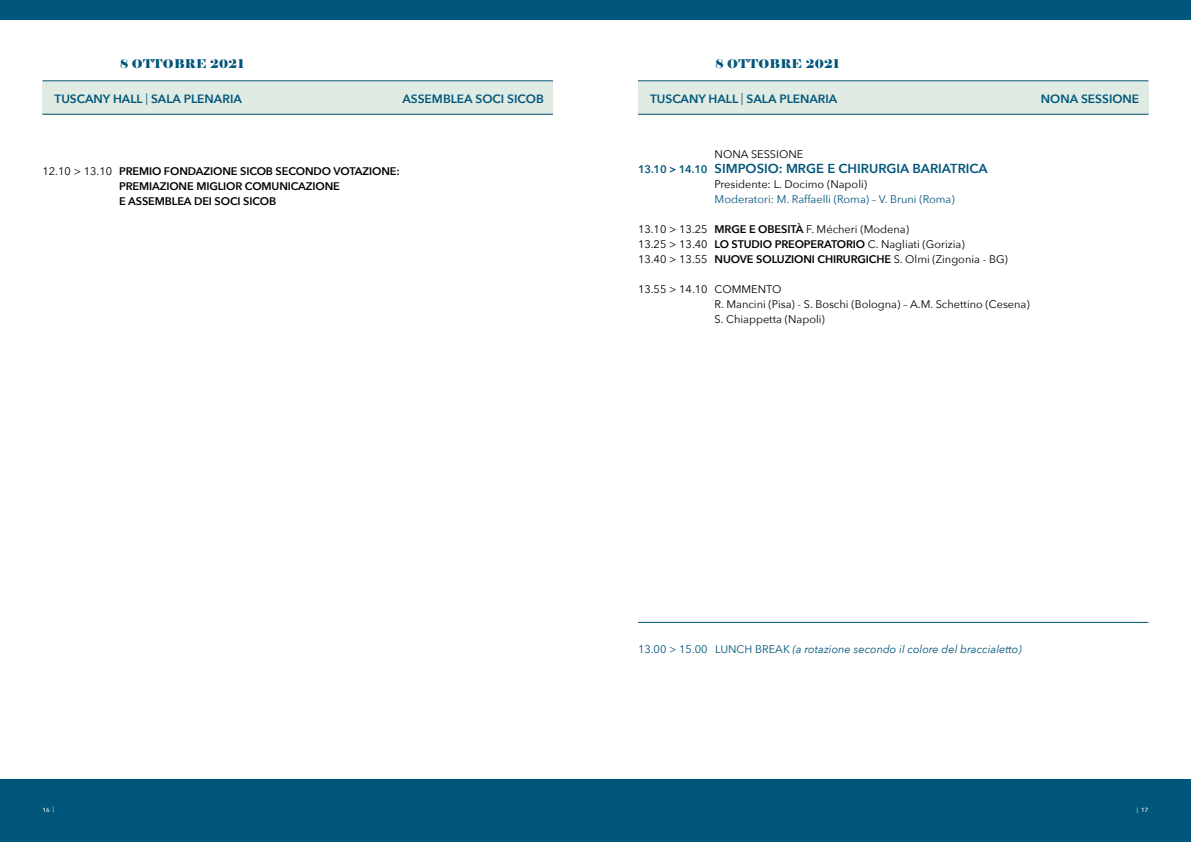
<style>
.page{position:relative;width:1191px;height:842px;background:#fff}
.page>*{position:absolute;margin:0;border:0;box-sizing:border-box;transform-origin:0 0}
.t1{font:600 13px "Avenir Next";color:#00567b}
.t2{font:600 12px "Avenir Next";color:#00567b}
.t3{font:12px "Elephant";letter-spacing:.025em;color:#00567b}
.t4{font:11px/15px "Avenir Next";color:#000}
.t5{font:600 11px/15px "Avenir Next";letter-spacing:-.01em;color:#000}
.t6{font:italic 11px "Avenir Next";color:#00567b}
.t7{font:11px "Avenir Next";color:#00567b}
.t8{font:500 6px "Avenir Next";color:#fff}
.s1{font-weight:400}
.s2{font-size:11px}
.s3{font-weight:600}
.s4{font-style:normal}
</style>
<div class="page">
<div style="left:0;top:780px;width:595px;height:62px;background:#00567b"></div>
<div style="left:595px;top:780px;width:596px;height:62px;background:#00567b"></div>
<div style="left:0;top:0;width:595px;height:20px;background:#00567b"></div>
<div style="left:595px;top:0;width:596px;height:20px;background:#00567b"></div>
<div style="left:43px;top:81px;width:510px;height:33px;background:#dfebe3"></div>
<hr style="left:43px;top:81px;width:510px;height:1px;background:#00567b">
<hr style="left:43px;top:114px;width:510px;height:1px;background:#00567b">
<div style="left:638px;top:81px;width:510px;height:33px;background:#dfebe3"></div>
<hr style="left:638px;top:81px;width:510px;height:1px;background:#00567b">
<hr style="left:638px;top:114px;width:510px;height:1px;background:#00567b">
<hr style="left:638px;top:622px;width:510px;height:1px;background:#00567b">
<p class="t3" style="left:120px;top:56px;width:125px">8 OTTOBRE 2021</p>
<p class="t3" style="left:715px;top:56px;width:125px">8 OTTOBRE 2021</p>
<p class="t2" style="left:55px;top:88px;width:189px">TUSCANY HALL <span class="s1">|</span> SALA PLENARIA</p>
<p class="t2" style="left:402px;top:88px;width:143px">ASSEMBLEA SOCI SICOB</p>
<p class="t2" style="left:650px;top:88px;width:189px">TUSCANY HALL <span class="s1">|</span> SALA PLENARIA</p>
<p class="t2" style="left:1040px;top:88px;width:100px">NONA SESSIONE</p>
<p class="t5" style="left:119px;top:164px;width:282px;text-indent:-77px"><span class="s1">12.10 &gt; 13.10</span> PREMIO FONDAZIONE SICOB SECONDO VOTAZIONE:<br>PREMIAZIONE MIGLIOR COMUNICAZIONE<br>E ASSEMBLEA DEI SOCI SICOB</p>
<p class="t4" style="left:714px;top:147px;width:90px">NONA SESSIONE</p>
<p class="t1" style="left:638px;top:158px;width:351px"><span class="s2">13.10 &gt; 14.10</span> SIMPOSIO: MRGE E CHIRURGIA BARIATRICA</p>
<p class="t4" style="left:714px;top:177px;width:154px">Presidente: L. Docimo (Napoli)</p>
<p class="t7" style="left:714px;top:193px;width:242px">Moderatori: M. Raffaelli (Roma) – V. Bruni (Roma)</p>
<p class="t4" style="left:638px;top:222px;width:371px">13.10 &gt; 13.25 <span class="s3">MRGE E OBESITÀ</span> F. Mécheri (Modena)<br>13.25 &gt; 13.40 <span class="s3">LO STUDIO PREOPERATORIO</span> C. Nagliati (Gorizia)<br>13.40 &gt; 13.55 <span class="s3">NUOVE SOLUZIONI CHIRURGICHE</span> S. Olmi (Zingonia - BG)</p>
<p class="t4" style="left:714px;top:282px;width:317px;text-indent:-77px">13.55 &gt; 14.10 COMMENTO<br>R. Mancini (Pisa) - S. Boschi (Bologna) – A.M. Schettino (Cesena)<br>S. Chiappetta (Napoli)</p>
<p class="t6" style="left:638px;top:642px;width:385px"><span class="s4">13.00 &gt; 15.00 LUNCH BREAK</span> (a rotazione secondo il colore del braccialetto)</p>
<p class="t8" style="left:43px;top:806px;width:13px">16 <span class="s1">|</span></p>
<p class="t8" style="left:1137px;top:806px;width:13px"><span class="s1">|</span> 17</p>
</div>
